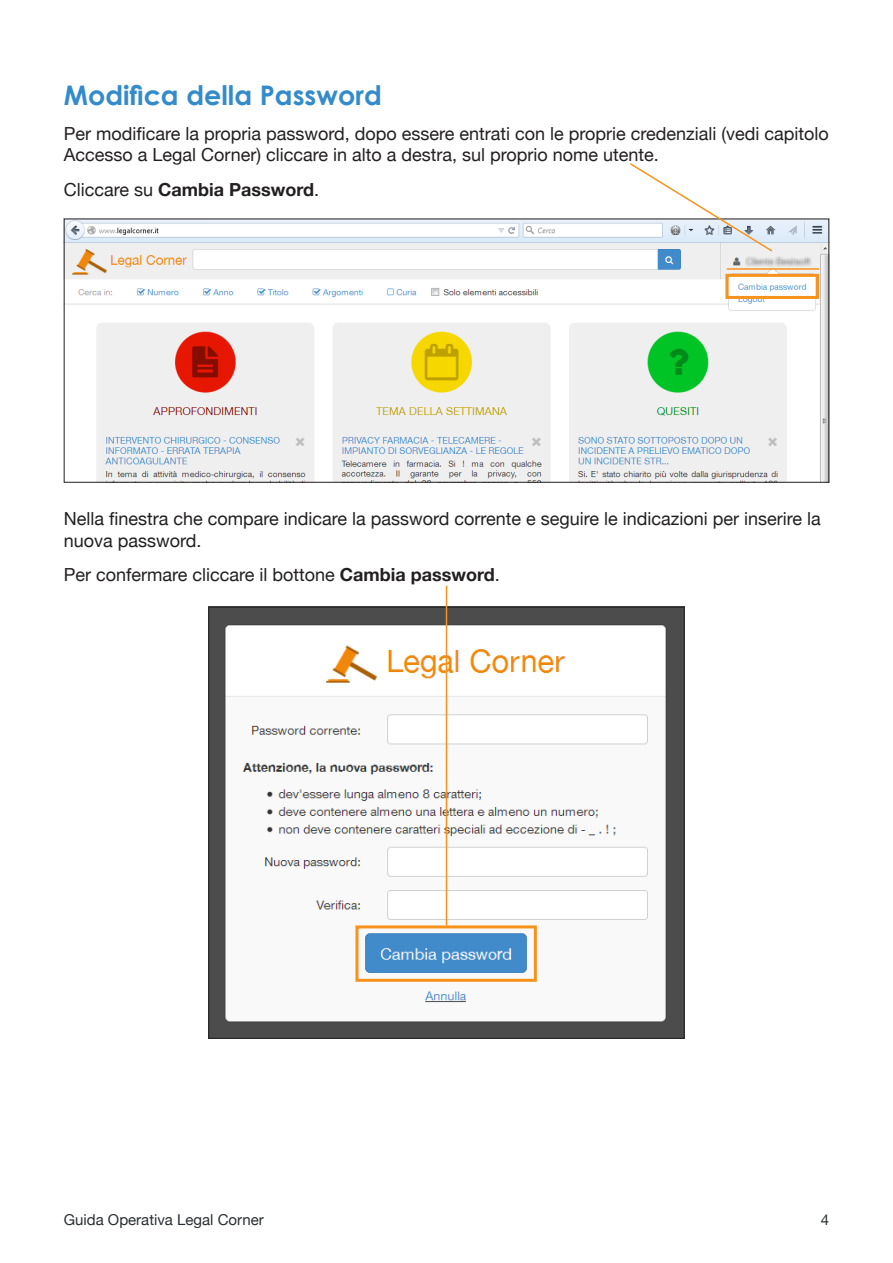
<style>
.page{position:relative;width:893px;height:1263px;background:#fff}
.page>*{position:absolute;margin:0;border:0;box-sizing:border-box;transform-origin:0 0}
.MdF_Sezione{font:700 27px "Century Gothic";color:#348bcb}
.t1{font:18px/21.6px "Helvetica Neue";color:#231f20}
.t2{font:700 18px "Helvetica Neue";color:#231f20}
.t3{font:15px "Helvetica Neue";color:#292e31}
.s1{font-weight:400}
.s2{font-weight:700}
</style>
<div class="page">
<img style="left:66px;top:221px;width:761px;height:260px">
<div style="left:725px;top:274px;width:94px;height:25px;border:3px solid #f7931d"></div>
<svg style="left:628px;top:163px;width:146px;height:90px"></svg>
<hr style="left:727px;top:268px;width:92px;height:2px;background:#f7931d">
<img style="left:210px;top:609px;width:473px;height:428px">
<div style="left:355px;top:925px;width:182px;height:57px;border:3px solid #f7931d"></div>
<hr style="left:446px;top:586px;width:1px;height:339px;background:#f7931d">
<p class="MdF_Sezione" style="left:64px;top:75px;width:320px">Modifica della Password</p>
<p class="t1" style="left:64px;top:122px;width:767px">Per modificare la propria password, dopo essere entrati con le proprie credenziali (vedi capitolo<br>Accesso a Legal Corner) cliccare in alto a destra, sul proprio nome utente.</p>
<p class="t2" style="left:64px;top:178px;width:257px"><span class="s1">Cliccare su</span> Cambia Password<span class="s1">.</span></p>
<p class="t1" style="left:64px;top:508px;width:759px">Nella finestra che compare indicare la password corrente e seguire le indicazioni per inserire la nuova password.</p>
<p class="t1" style="left:64px;top:564px;width:437px">Per confermare cliccare il bottone <span class="s2">Cambia password</span>.</p>
<p class="t3" style="left:64px;top:1211px;width:202px">Guida Operativa Legal Corner</p>
<p class="t3" style="left:821px;top:1211px;width:10px">4</p>
</div>
